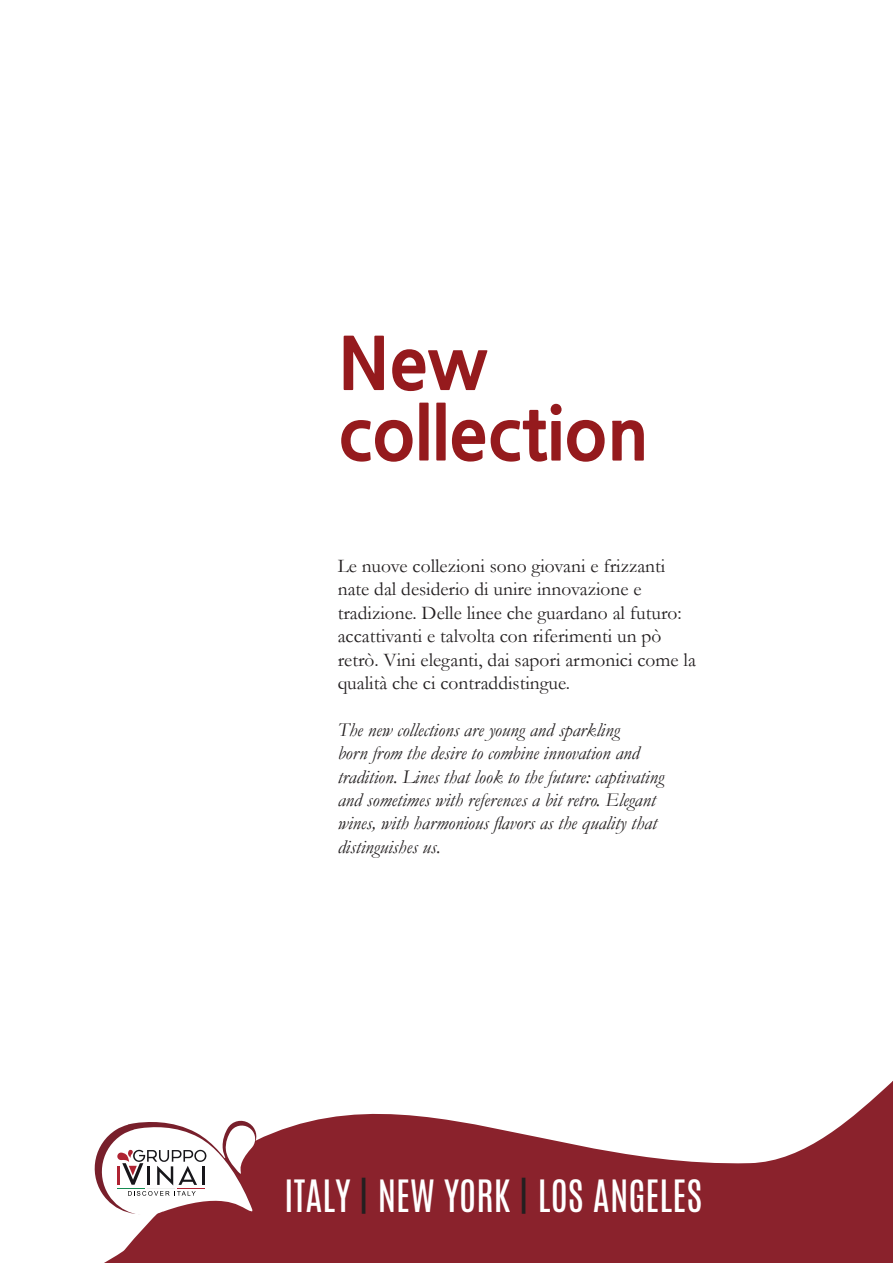
<style>
.page{position:relative;width:893px;height:1263px;background:#fff}
.page>*{position:absolute;margin:0;border:0;box-sizing:border-box;transform-origin:0 0}
.t1{font:800 70.5px "Nanum Gothic";color:#951a1d}
.t2{font:37.2px "Antonio";color:#fff}
.t3{font:19.5px/23.4px "Garamond";color:#231f20}
.t4{font:italic 19.5px/23.4px "Garamond";color:#231f20}
.s1{color:#231f20}
</style>
<div class="page">
<svg style="left:104px;top:1084px;width:785px;height:179px;fill:#8a222c"></svg>
<svg style="left:94px;top:1119px;width:164px;height:101px"></svg>
<svg style="left:889px;top:1081px;width:4px;height:182px"></svg>
<p class="t1" style="left:338px;top:326px;width:151px">New</p>
<p class="t1" style="left:338px;top:396px;width:313px">collection</p>
<p class="t3" style="left:338px;top:554px;width:329px">Le nuove collezioni sono giovani e frizzanti</p>
<p class="t3" style="left:338px;top:577px;width:360px">nate dal desiderio di unire innovazione e tradizione. Delle linee che guardano al futuro: accattivanti e talvolta con riferimenti un pò retrò. Vini eleganti, dai sapori armonici come la qualità che ci contraddistingue.</p>
<p class="t4" style="left:338px;top:717px;width:283px">The new collections are young and sparkling</p>
<p class="t4" style="left:338px;top:741px;width:328px">born from the desire to combine innovation and tradition. Lines that look to the future: captivating and sometimes with references a bit retro. Elegant wines, with harmonious flavors as the quality that distinguishes us.</p>
<h2 class="t2" style="left:284px;top:1168px;width:420px">ITALY <span class="s1">|</span> NEW YORK <span class="s1">|</span> LOS ANGELES</h2>
</div>
